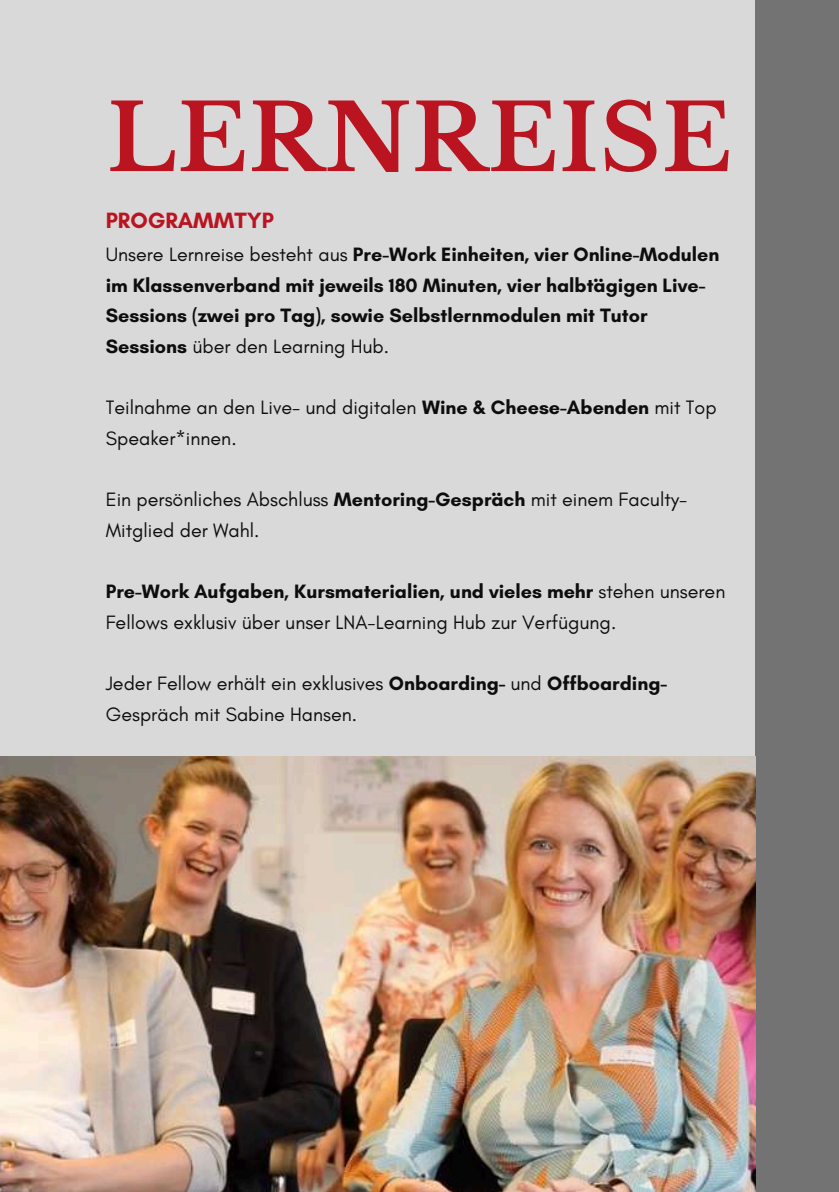
<style>
.page{position:relative;width:839px;height:1192px;background:#fff}
.page>*{position:absolute;margin:0;border:0;box-sizing:border-box;transform-origin:0 0}
.t1{font:700 91.6px "Libre Baskerville";letter-spacing:.015em;color:#ba1421}
.t2{font:700 22.6px "Glacial Indifference";color:#ba1421}
.t3{font:19.8px/30.6px "Glacial Indifference";color:#0e0d0d}
.t4{font:700 19.8px/30.6px "Glacial Indifference";color:#0e0d0d}
.s1{font-weight:400}
.s2{font-weight:700}
</style>
<div class="page">
<div style="left:0;top:0;width:838px;height:1190px;background:#d9d9d9"></div>
<div style="left:755px;top:0;width:83px;height:1191px;background:#737373"></div>
<img style="left:0;top:756px;width:755px;height:435px">
<h1 class="t1" style="left:107px;top:82px;width:626px">LERNREISE</h1>
<p class="t2" style="left:106px;top:207px;width:170px">PROGRAMMTYP</p>
<p class="t4" style="left:106px;top:238px;width:615px"><span class="s1">Unsere Lernreise besteht aus</span> Pre-Work Einheiten, vier Online-Modulen im Klassenverband mit jeweils 180 Minuten, vier halbtägigen Live-Sessions (zwei pro Tag), sowie Selbstlernmodulen mit Tutor Sessions <span class="s1">über den Learning Hub.</span></p>
<p class="t3" style="left:106px;top:392px;width:612px">Teilnahme an den Live- und digitalen <span class="s2">Wine &amp; Cheese-Abenden</span> mit Top<br>Speaker*innen.</p>
<p class="t3" style="left:106px;top:484px;width:583px">Ein persönliches Abschluss <span class="s2">Mentoring-Gespräch</span> mit einem Faculty-<br>Mitglied der Wahl.</p>
<p class="t3" style="left:106px;top:575px;width:621px"><span class="s2">Pre-Work Aufgaben, Kursmaterialien, und vieles mehr</span> stehen unseren<br>Fellows exklusiv über unser LNA-Learning Hub zur Verfügung.</p>
<p class="t3" style="left:106px;top:667px;width:563px">Jeder Fellow erhält ein exklusives <span class="s2">Onboarding-</span> und <span class="s2">Offboarding-<br></span>Gespräch mit Sabine Hansen.</p>
</div>
